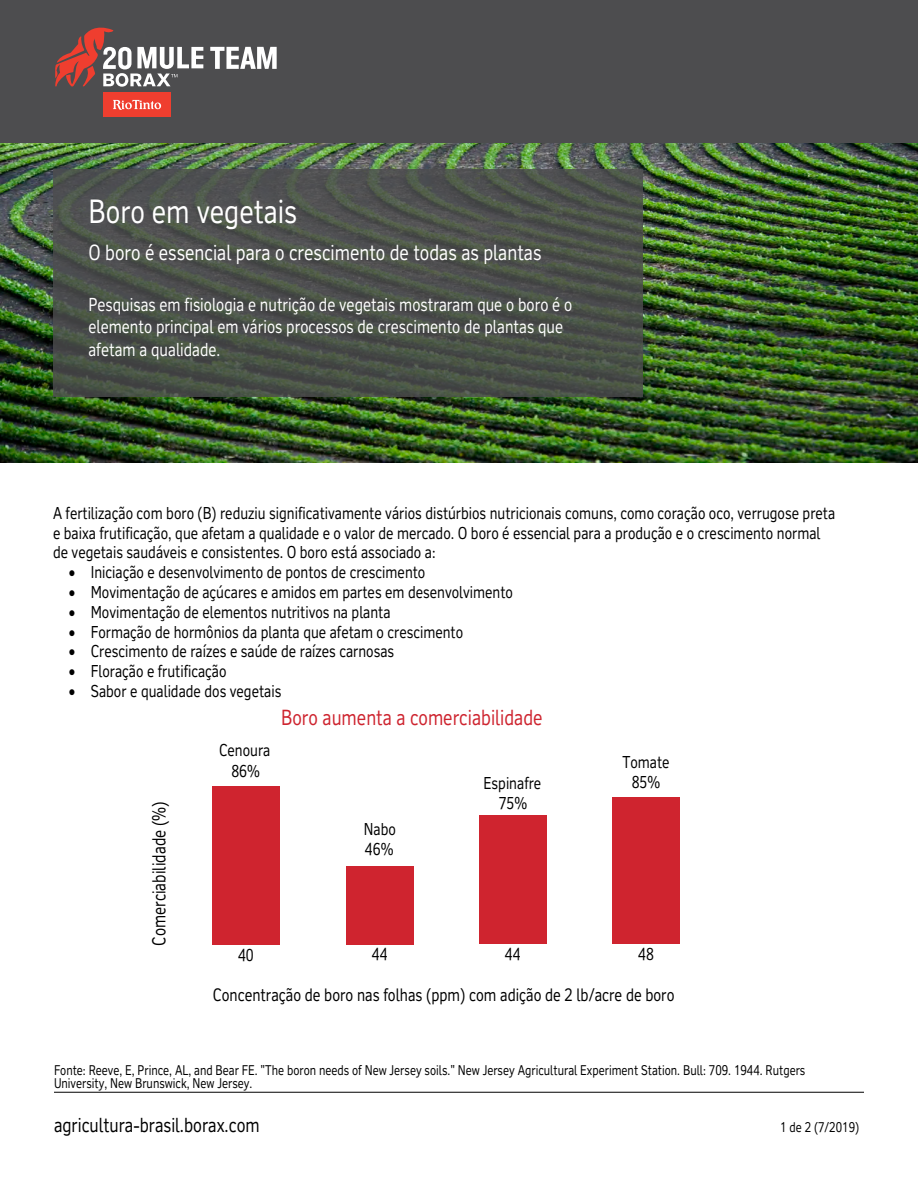
<style>
.page{position:relative;width:918px;height:1188px;background:#fff}
.page>*{position:absolute;margin:0;border:0;box-sizing:border-box;transform-origin:0 0}
.t1{font:32.25px "RT Vickerman";color:#fff;scale:.85 1}
.t2{font:21px "RT Vickerman";color:#fff;scale:.85 1}
.t3{font:21px "RT Vickerman";color:#ce242f;scale:.85 1}
.t4{font:19.5px "RT Vickerman";color:#000;scale:.85 1}
.t5{font:18px/22.2px "RT Vickerman";color:#fff;scale:.85 1}
.t6{font:18px "RT Vickerman";color:#000;scale:.85 1}
.t7{font:17.25px "RT Vickerman";color:#000;scale:.85 1}
.t8{font:16.5px/19.8px "RT Vickerman";color:#000;text-align:center;scale:.85 1}
.t9{font:13.5px/13.5px "RT Vickerman";color:#000;scale:.85 1}
</style>
<div class="page">
<img style="left:1px;top:143px;width:917px;height:320px">
<svg style="left:53px;top:170px;width:590px;height:227px;background:#4b504a"></svg>
<div style="left:0;top:0;width:918px;height:143px;background:#4d4d4f"></div>
<svg style="left:210px;top:47px;width:67px;height:22px"></svg>
<svg style="left:55px;top:28px;width:148px;height:59px"></svg>
<div style="left:103px;top:93px;width:68px;height:24px;background:#ef3e2f"></div>
<svg style="left:113px;top:100px;width:48px;height:10px"></svg>
<hr style="left:54px;top:1092px;width:810px;height:1px;background:#000">
<div style="left:346px;top:866px;width:67px;height:78px;background:#cf242f"></div>
<div style="left:612px;top:797px;width:68px;height:147px;background:#cf242f"></div>
<div style="left:212px;top:787px;width:68px;height:158px;background:#cf242f"></div>
<div style="left:479px;top:815px;width:67px;height:129px;background:#cf242f"></div>
<h1 class="t1" style="left:88px;top:192px;width:247px">Boro em vegetais</h1>
<p class="t2" style="left:88px;top:240px;width:535px">O boro é essencial para o crescimento de todas as plantas</p>
<p class="t5" style="left:88px;top:293px;width:571px">Pesquisas em fisiologia e nutrição de vegetais mostraram que o boro é o elemento principal em vários processos de crescimento de plantas que afetam a qualidade.</p>
<p class="t8" style="left:53px;top:503px;width:922px;text-align:left">A fertilização com boro (B) reduziu significativamente vários distúrbios nutricionais comuns, como coração oco, verrugose preta e baixa frutificação, que afetam a qualidade e o valor de mercado. O boro é essencial para a produção e o crescimento normal de vegetais saudáveis e consistentes. O boro está associado a:</p>
<p class="t8" style="left:69px;top:562px;width:421px">• Iniciação e desenvolvimento de pontos de crescimento</p>
<p class="t8" style="left:69px;top:582px;width:524px">• Movimentação de açúcares e amidos em partes em desenvolvimento</p>
<p class="t8" style="left:69px;top:602px;width:380px">• Movimentação de elementos nutritivos na planta</p>
<p class="t8" style="left:69px;top:622px;width:466px">• Formação de hormônios da planta que afetam o crescimento</p>
<p class="t8" style="left:69px;top:641px;width:384px">• Crescimento de raízes e saúde de raízes carnosas</p>
<p class="t8" style="left:69px;top:661px;width:187px">• Floração e frutificação</p>
<p class="t8" style="left:69px;top:681px;width:252px">• Sabor e qualidade dos vegetais</p>
<p class="t6" style="left:148px;top:946px;width:171px;rotate:-90deg">Comerciabilidade (%)</p>
<p class="t8" style="left:219px;top:740px;width:62px">Cenoura<br>86%</p>
<p class="t3" style="left:281px;top:705px;width:309px">Boro aumenta a comerciabilidade</p>
<p class="t8" style="left:364px;top:818px;width:39px;text-align:left">Nabo<br>46%</p>
<p class="t8" style="left:484px;top:773px;width:69px;line-height:20.2px">Espinafre<br>75%</p>
<p class="t8" style="left:622px;top:751px;width:57px;line-height:20.4px">Tomate<br>85%</p>
<p class="t8" style="left:238px;top:945px;width:20px">40</p>
<p class="t8" style="left:372px;top:944px;width:20px">44</p>
<p class="t8" style="left:505px;top:944px;width:20px">44</p>
<p class="t8" style="left:638px;top:944px;width:20px">48</p>
<p class="t7" style="left:213px;top:984px;width:545px">Concentração de boro nas folhas (ppm) com adição de 2 lb/acre de boro</p>
<p class="t9" style="left:54px;top:1063px;width:886px">Fonte: Reeve, E, Prince, AL, and Bear FE. "The boron needs of New Jersey soils." New Jersey Agricultural Experiment Station. Bull: 709. 1944. Rutgers<br>University, New Brunswick, New Jersey.</p>
<p class="t4" style="left:54px;top:1113px;width:243px">agricultura-brasil.borax.com</p>
<p class="t9" style="left:780px;top:1120px;width:95px">1 de 2 (7/2019)</p>
<p class="t4" style="left:54px;top:1116px;width:189px">agriculture.borax.com</p>
<p class="t9" style="left:780px;top:1123px;width:99px">1 of 2 (12/2018)</p>
</div>
